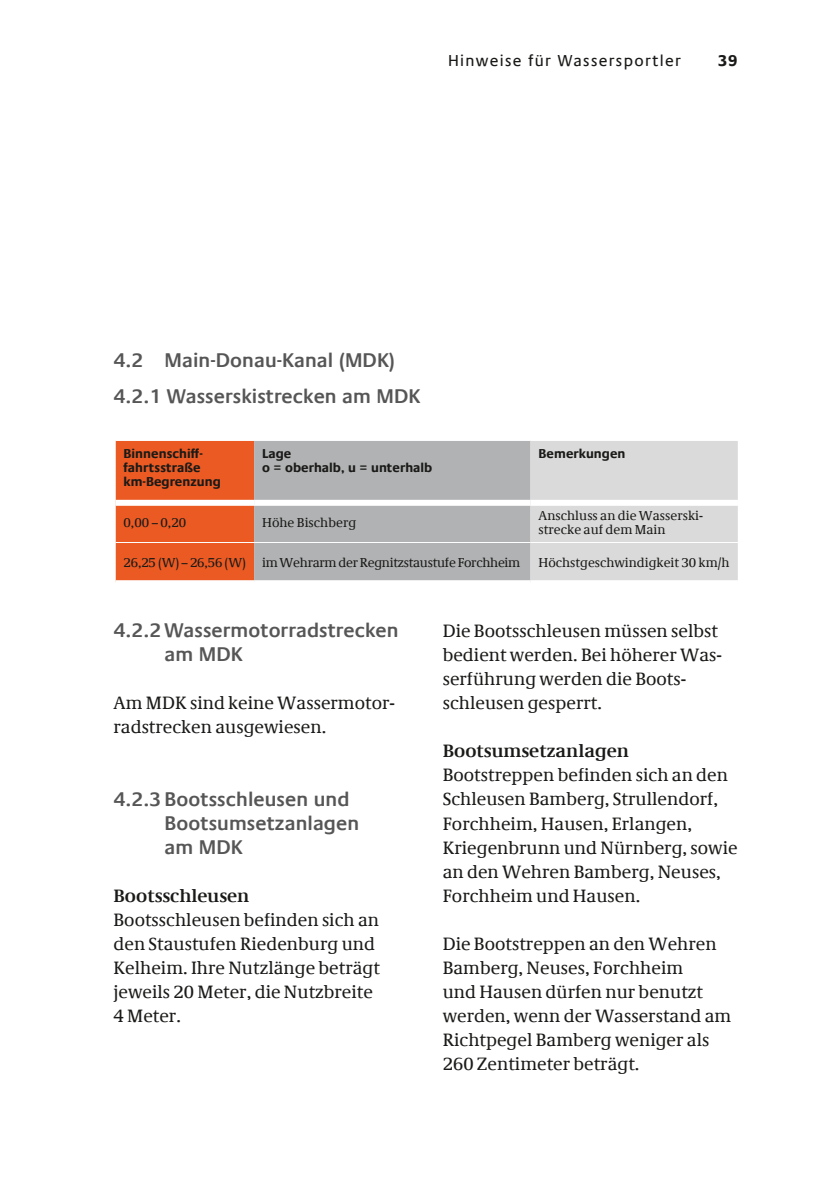
<style>
.page{position:relative;width:840px;height:1191px;background:#fff}
.page>*{position:absolute;margin:0;border:0;box-sizing:border-box;transform-origin:0 0}
.t1{font:600 20px/24px "Praxis Com";letter-spacing:.005em;color:#565656}
.t2{font:18px/24px "Demos Com";letter-spacing:.005em;color:#1a1a18}
.t3{font:700 18px "Demos Com";letter-spacing:.005em;color:#1a1a18}
.t4{font:16px "Praxis Com";letter-spacing:.08em;color:#1a1a18}
.t5{font:700 16px "Praxis Com";color:#1a1a18}
.t6{font:13px/14px "Demos Com";color:#1a1a18}
.t7{font:700 13px/14px "Praxis Com";letter-spacing:.005em;color:#1a1a18}
.t8{font:13px "Demos Com";letter-spacing:-.02em;color:#1a1a18}
</style>
<div class="page">
<svg style="left:116px;top:441px;width:620px;height:139px"></svg>
<svg style="left:116px;top:580px;width:138px;height:1px"></svg>
<svg style="left:254px;top:580px;width:276px;height:1px"></svg>
<div style="left:115px;top:500px;width:139px;height:6px;background:#fff"></div>
<div style="left:254px;top:500px;width:276px;height:6px;background:#fff"></div>
<div style="left:530px;top:500px;width:207px;height:6px;background:#fff"></div>
<hr style="left:115px;top:542px;width:139px;height:1px;background:#fff">
<hr style="left:254px;top:542px;width:276px;height:1px;background:#fff">
<hr style="left:530px;top:542px;width:207px;height:1px;background:#fff">
<p class="t4" style="left:448px;top:51px;width:234px">Hinweise für Wassersportler</p>
<p class="t5" style="left:717px;top:51px;width:22px">39</p>
<p class="t1" style="left:113px;top:342px;width:308px;line-height:36px">4.2 Main-Donau-Kanal (MDK)<br>4.2.1 Wasserskistrecken am MDK</p>
<p class="t7" style="left:123px;top:446px;width:99px">Binnenschiff&shy;fahrtsstraße km-Begrenzung</p>
<p class="t7" style="left:262px;top:446px;width:172px">Lage<br>o = oberhalb, u = unterhalb</p>
<p class="t7" style="left:538px;top:446px;width:88px">Bemerkungen</p>
<p class="t6" style="left:123px;top:516px;width:64px">0,00 – 0,20</p>
<p class="t6" style="left:262px;top:516px;width:95px">Höhe Bischberg</p>
<p class="t6" style="left:538px;top:509px;width:166px">Anschluss an die Wasserski&shy;strecke auf dem Main</p>
<p class="t8" style="left:123px;top:555px;width:398px">26,25 (W) – 26,56 (W) im Wehrarm der Regnitzstaustufe Forchheim</p>
<p class="t6" style="left:538px;top:556px;width:192px">Höchstgeschwindigkeit 30 km/h</p>
<p class="t1" style="left:164px;top:618px;width:235px;text-indent:-51px">4.2.2 Wassermotorradstrecken am MDK</p>
<p class="t2" style="left:113px;top:691px;width:283px">Am MDK sind keine Wassermotor&shy;radstrecken ausgewiesen.</p>
<p class="t1" style="left:164px;top:786px;width:196px;text-indent:-51px">4.2.3 Bootsschleusen und<br>Bootsumsetzanlagen am MDK</p>
<p class="t3" style="left:113px;top:885px;width:137px">Bootsschleusen</p>
<p class="t2" style="left:113px;top:908px;width:268px">Bootsschleusen befinden sich an den Staustufen Riedenburg und<br>Kelheim. Ihre Nutzlänge beträgt jeweils 20 Meter, die Nutzbreite<br>4 Meter.</p>
<p class="t2" style="left:442px;top:619px;width:279px">Die Bootsschleusen müssen selbst bedient werden. Bei höherer Was&shy;serführung werden die Boots&shy;schleusen gesperrt.</p>
<p class="t3" style="left:442px;top:740px;width:188px">Bootsumsetzanlagen</p>
<p class="t2" style="left:442px;top:763px;width:296px">Bootstreppen befinden sich an den<br>Schleusen Bamberg, Strullendorf,<br>Forchheim, Hausen, Erlangen,<br>Kriegenbrunn und Nürnberg, sowie an den Wehren Bamberg, Neuses,<br>Forchheim und Hausen.</p>
<p class="t2" style="left:442px;top:932px;width:290px">Die Bootstreppen an den Wehren<br>Bamberg, Neuses, Forchheim<br>und Hausen dürfen nur benutzt werden, wenn der Wasserstand am<br>Richtpegel Bamberg weniger als<br>260 Zentimeter beträgt.</p>
</div>
